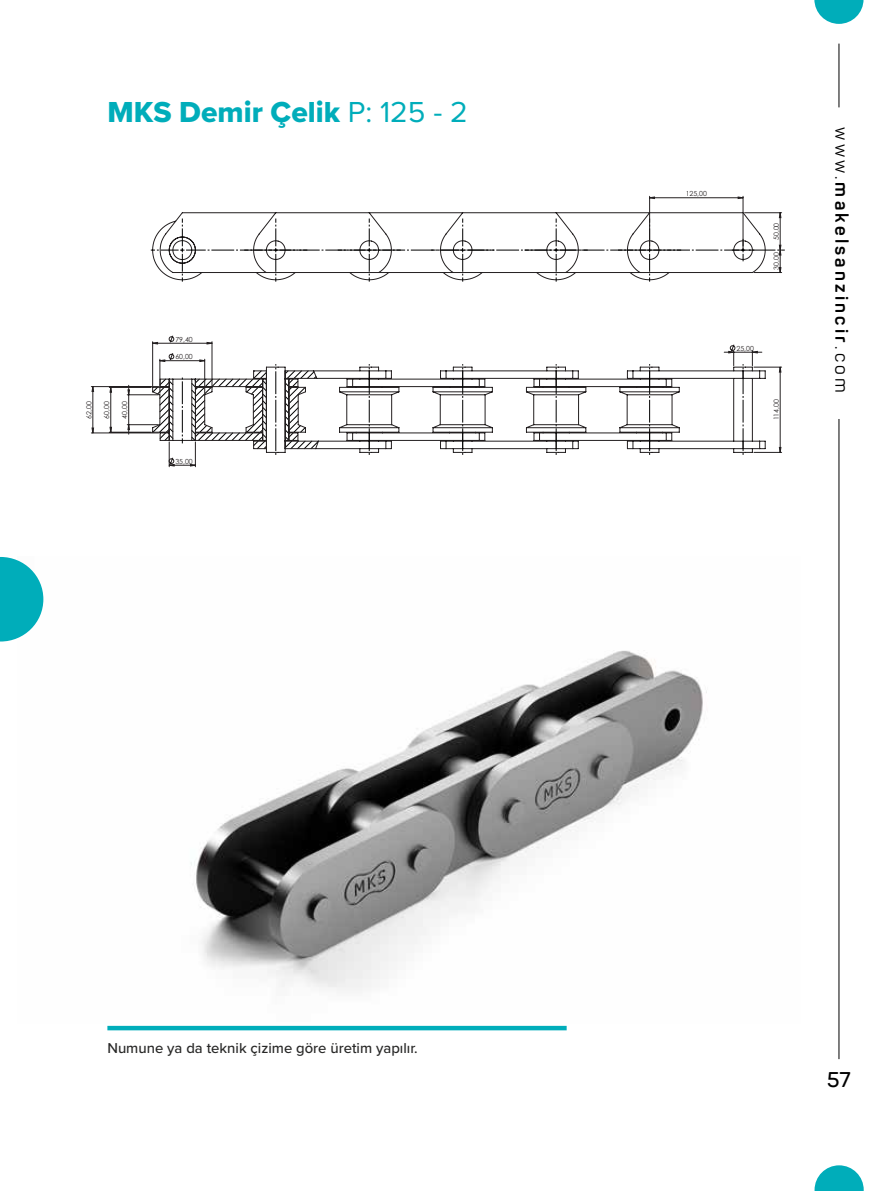
<style>
.page{position:relative;width:893px;height:1191px;background:#fff}
.page>*{position:absolute;margin:0;border:0;box-sizing:border-box;transform-origin:0 0}
.t1{font:30px "Proxima Nova Extrabld";color:#00adba}
.t2{font:600 21px "Panton";color:#000}
.t3{font:700 18px "Panton";letter-spacing:.18em;color:#000}
.t4{font:500 14.85px "Proxima Nova";color:#282827}
.t5{font:7.05px "Century Gothic";color:#231f20}
.s1{font-family:"Proxima Nova"}
.s2{font-weight:400}
</style>
<div class="page">
<hr style="left:839px;top:419px;width:1px;height:640px;background:#000">
<hr style="left:839px;top:44px;width:1px;height:63px;background:#000">
<svg style="left:814px;top:0;width:49px;height:24px"></svg>
<svg style="left:814px;top:1165px;width:50px;height:26px"></svg>
<img style="left:43px;top:594px;width:664px;height:397px">
<div style="left:107px;top:1025px;width:460px;height:5px;background:#00adba"></div>
<svg style="left:0;top:557px;width:43px;height:84px"></svg>
<hr style="left:649px;top:196px;width:1px;height:53px;background:#231f20">
<hr style="left:743px;top:196px;width:1px;height:53px;background:#231f20">
<svg style="left:181px;top:212px;width:604px;height:61px"></svg>
<hr style="left:91px;top:386px;width:68px;height:1px;background:#231f20">
<hr style="left:91px;top:433px;width:68px;height:1px;background:#231f20">
<svg style="left:733px;top:366px;width:49px;height:89px"></svg>
<svg style="left:650px;top:197px;width:93px;height:2px"></svg>
<svg style="left:128px;top:213px;width:653px;height:239px"></svg>
<svg style="left:92px;top:250px;width:689px;height:183px"></svg>
<svg style="left:152px;top:335px;width:60px;height:9px"></svg>
<svg style="left:153px;top:353px;width:166px;height:114px"></svg>
<h1 class="t1" style="left:107px;top:90px;width:362px">MKS Demir Çelik <span class="s1">P: 125 - 2</span></h1>
<p class="t5" style="left:84px;top:418px;width:19px;rotate:-90deg">62,00</p>
<p class="t5" style="left:102px;top:418px;width:19px;rotate:-90deg">60,00</p>
<p class="t5" style="left:120px;top:418px;width:19px;rotate:-90deg">40,00</p>
<p class="t5" style="left:175px;top:334px;width:19px">79,40</p>
<p class="t5" style="left:175px;top:351px;width:19px">60,00</p>
<p class="t5" style="left:175px;top:456px;width:19px">35,00</p>
<p class="t5" style="left:686px;top:189px;width:23px">125,00</p>
<p class="t5" style="left:771px;top:240px;width:19px;rotate:-90deg">50,00</p>
<p class="t5" style="left:771px;top:270px;width:19px;rotate:-90deg">30,00</p>
<p class="t5" style="left:736px;top:343px;width:19px">25,00</p>
<p class="t5" style="left:771px;top:420px;width:23px;rotate:-90deg">114,00</p>
<h3 class="t3" style="left:853px;top:127px;width:267px;rotate:90deg"><span class="s2">www.</span>makelsanzincir<span class="s2">.com</span></h3>
<h3 class="t4" style="left:107px;top:1037px;width:312px">Numune ya da teknik çizime göre üretim yapılır.</h3>
<h2 class="t2" style="left:827px;top:1067px;width:25px">57</h2>
</div>
